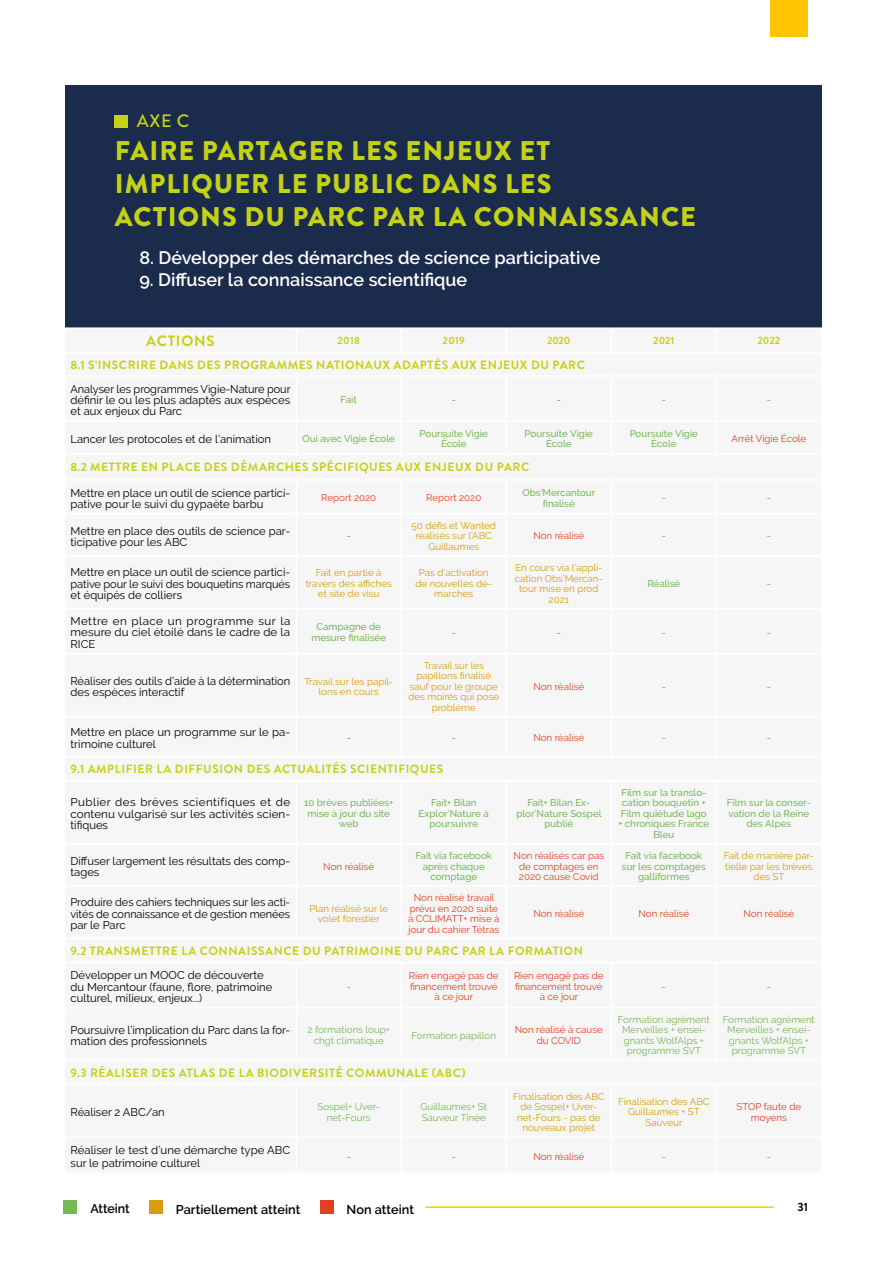
<style>
.page{position:relative;width:893px;height:1263px;background:#fff}
.page>*{position:absolute;margin:0;border:0;box-sizing:border-box;transform-origin:0 0}
.t1{font:900 27px/33px "Brandon Grotesque";letter-spacing:.04em;color:#c3d217}
.t2{font:600 18px "Raleway";color:#fff}
.t3{font:500 18px "Brandon Grotesque";color:#c3d217}
.t4{font:700 15px "Brandon Grotesque";letter-spacing:.05em;color:#c3d217}
.t5{font:600 12.75px "Raleway";color:#000}
.t6{font:700 12px "Brandon Grotesque";letter-spacing:.045em;color:#c3d217}
.t7{font:700 12px "Brandon Grotesque";color:#000}
.t8{font:11.25px/11.2px "Raleway";color:#000}
.t9{font:700 10.5px "Brandon Grotesque";color:#c3d217}
.t10{font:9.75px/10.5px "Raleway";color:#d69d0e;text-align:center}
.t11{font:500 9.75px/10.5px "Raleway";color:#74b956;text-align:center}
.t12{font:9.75px/10.5px "Raleway";color:#e33e20;text-align:center}
.t13{font:9.75px/10.5px "Raleway";color:#74b956;text-align:center}
.t14{font:500 9.75px "Raleway";color:#3cb2c9}
</style>
<div class="page">
<div style="left:770px;top:0;width:38px;height:37px;background:#fdc600"></div>
<div style="left:65px;top:85px;width:757px;height:242px;background:#1b2b4b"></div>
<div style="left:115px;top:115px;width:13px;height:12px;background:#c3d217"></div>
<div style="left:149px;top:1200px;width:14px;height:13px;background:#d69d0e"></div>
<div style="left:320px;top:1200px;width:13px;height:13px;background:#e33e20"></div>
<div style="left:64px;top:1200px;width:13px;height:13px;background:#74b956"></div>
<hr style="left:425px;top:1206px;width:349px;height:2px;background:#fdc600">
<h2 class="t3" style="left:137px;top:109px;width:54px">AXE C</h2>
<h1 class="t1" style="left:115px;top:135px;width:583px">FAIRE PARTAGER LES ENJEUX ET<br>IMPLIQUER LE PUBLIC DANS LES<br>ACTIONS DU PARC PAR LA CONNAISSANCE</h1>
<h2 class="t2" style="left:139px;top:247px;width:463px">8. Développer des démarches de science participative</h2>
<h2 class="t2" style="left:139px;top:269px;width:329px">9. Diffuser la connaissance scientifique</h2>
<h3 class="t4" style="left:146px;top:330px;width:70px">ACTIONS</h3>
<p class="t9" style="left:337px;top:333px;width:24px">2018</p>
<p class="t9" style="left:443px;top:333px;width:24px">2019</p>
<p class="t9" style="left:547px;top:333px;width:25px">2020</p>
<p class="t9" style="left:653px;top:333px;width:23px">2021</p>
<p class="t9" style="left:757px;top:333px;width:24px">2022</p>
<p class="t6" style="left:71px;top:356px;width:516px">8.1 S’INSCRIRE DANS DES PROGRAMMES NATIONAUX ADAPTÉS AUX ENJEUX DU PARC</p>
<p class="t8" style="left:71px;top:383px;width:222px;text-align:justify">Analyser les programmes Vigie-Nature pour définir le ou les plus adaptés aux espèces et aux enjeux du Parc</p>
<p class="t11" style="left:341px;top:394px;width:18px">Fait</p>
<p class="t14" style="left:452px;top:394px;width:6px">-</p>
<p class="t14" style="left:557px;top:394px;width:6px">-</p>
<p class="t14" style="left:662px;top:394px;width:6px">-</p>
<p class="t14" style="left:767px;top:394px;width:6px">-</p>
<p class="t8" style="left:71px;top:433px;width:202px">Lancer les protocoles et de l’animation</p>
<p class="t11" style="left:303px;top:433px;width:94px">Oui avec Vigie École</p>
<p class="t11" style="left:420px;top:428px;width:70px">Poursuite Vigie<br>École</p>
<p class="t11" style="left:525px;top:428px;width:70px">Poursuite Vigie<br>École</p>
<p class="t11" style="left:630px;top:428px;width:70px">Poursuite Vigie<br>École</p>
<p class="t12" style="left:732px;top:433px;width:76px">Arrêt Vigie École</p>
<p class="t6" style="left:71px;top:459px;width:460px">8.2 METTRE EN PLACE DES DÉMARCHES SPÉCIFIQUES AUX ENJEUX DU PARC</p>
<p class="t8" style="left:71px;top:487px;width:221px">Mettre en place un outil de science partici&shy;pative pour le suivi du gypaète barbu</p>
<p class="t12" style="left:321px;top:493px;width:57px">Report 2020</p>
<p class="t12" style="left:426px;top:493px;width:57px">Report 2020</p>
<p class="t11" style="left:522px;top:487px;width:74px">Obs’Mercantour finalisé</p>
<p class="t14" style="left:662px;top:492px;width:6px">-</p>
<p class="t14" style="left:767px;top:492px;width:6px">-</p>
<p class="t8" style="left:71px;top:525px;width:221px">Mettre en place des outils de science par&shy;ticipative pour les ABC</p>
<p class="t14" style="left:347px;top:530px;width:6px">-</p>
<p class="t10" style="left:412px;top:520px;width:86px">50 défis et Wanted réalisés sur l’ABC<br>Guillaumes</p>
<p class="t12" style="left:533px;top:531px;width:52px">Non réalisé</p>
<p class="t14" style="left:662px;top:530px;width:6px">-</p>
<p class="t14" style="left:767px;top:530px;width:6px">-</p>
<p class="t8" style="left:71px;top:567px;width:221px;text-align:justify">Mettre en place un outil de science partici&shy;pative pour le suivi des bouquetins marqués et équipés de colliers</p>
<p class="t10" style="left:306px;top:568px;width:88px">Fait en partie à travers des affiches et site de visu</p>
<p class="t10" style="left:416px;top:568px;width:78px">Pas d’activation de nouvelles dé&shy;marches</p>
<p class="t10" style="left:515px;top:562px;width:89px">En cours via l’appli&shy;cation Obs’Mercan&shy;tour mise en prod<br>2021</p>
<p class="t11" style="left:647px;top:578px;width:35px">Réalisé</p>
<p class="t14" style="left:767px;top:578px;width:6px">-</p>
<p class="t8" style="left:71px;top:615px;width:221px;text-align:justify">Mettre en place un programme sur la mesure du ciel étoilé dans le cadre de la RICE</p>
<p class="t11" style="left:311px;top:622px;width:76px">Campagne de mesure finalisée</p>
<p class="t14" style="left:452px;top:627px;width:6px">-</p>
<p class="t14" style="left:557px;top:627px;width:6px">-</p>
<p class="t14" style="left:662px;top:627px;width:6px">-</p>
<p class="t14" style="left:767px;top:627px;width:6px">-</p>
<p class="t8" style="left:71px;top:675px;width:221px">Réaliser des outils d’aide à la détermination des espèces interactif</p>
<p class="t10" style="left:304px;top:676px;width:90px">Travail sur les papil&shy;lons en cours</p>
<p class="t10" style="left:408px;top:660px;width:92px">Travail sur les papillons finalisé sauf pour le groupe des moirés qui pose problème</p>
<p class="t12" style="left:533px;top:681px;width:52px">Non réalisé</p>
<p class="t14" style="left:662px;top:681px;width:6px">-</p>
<p class="t14" style="left:767px;top:681px;width:6px">-</p>
<p class="t8" style="left:71px;top:727px;width:221px">Mettre en place un programme sur le pa&shy;trimoine culturel</p>
<p class="t14" style="left:347px;top:732px;width:6px">-</p>
<p class="t14" style="left:452px;top:732px;width:6px">-</p>
<p class="t12" style="left:533px;top:733px;width:52px">Non réalisé</p>
<p class="t14" style="left:662px;top:732px;width:6px">-</p>
<p class="t14" style="left:767px;top:732px;width:6px">-</p>
<p class="t6" style="left:71px;top:760px;width:374px">9.1 AMPLIFIER LA DIFFUSION DES ACTUALITÉS SCIENTIFIQUES</p>
<p class="t8" style="left:71px;top:797px;width:221px;text-align:justify">Publier des brèves scientifiques et de contenu vulgarisé sur les activités scien&shy;tifiques</p>
<p class="t11" style="left:304px;top:798px;width:91px">10 brèves publiées+ mise à jour du site web</p>
<p class="t11" style="left:419px;top:798px;width:72px">Fait+ Bilan<br>Explor’Nature à poursuivre</p>
<p class="t11" style="left:516px;top:798px;width:87px">Fait+ Bilan Ex&shy;plor’Nature Sospel publié</p>
<p class="t11" style="left:618px;top:787px;width:93px">Film sur la translo&shy;cation bouquetin +<br>Film quiétude lago + chroniques France<br>Bleu</p>
<p class="t11" style="left:727px;top:798px;width:86px">Film sur la conser&shy;vation de la Reine des Alpes</p>
<p class="t8" style="left:71px;top:855px;width:221px">Diffuser largement les résultats des comp&shy;tages</p>
<p class="t12" style="left:323px;top:861px;width:52px">Non réalisé</p>
<p class="t11" style="left:415px;top:850px;width:78px">Fait via facebook après chaque comptage</p>
<p class="t12" style="left:514px;top:850px;width:92px">Non réalisés car pas de comptages en<br>2020 cause Covid</p>
<p class="t11" style="left:622px;top:850px;width:85px">Fait via facebook sur les comptages galliformes</p>
<p class="t10" style="left:724px;top:850px;width:92px">Fait de manière par&shy;tielle par les brèves des ST</p>
<p class="t8" style="left:71px;top:897px;width:221px;text-align:justify">Produire des cahiers techniques sur les acti&shy;vités de connaissance et de gestion menées par le Parc</p>
<p class="t10" style="left:309px;top:903px;width:80px">Plan réalisé sur le volet forestier</p>
<p class="t12" style="left:408px;top:892px;width:93px">Non réalisé travail prévu en 2020 suite à CCLIMATT+ mise à jour du cahier Tétras</p>
<p class="t12" style="left:533px;top:908px;width:52px">Non réalisé</p>
<p class="t12" style="left:638px;top:908px;width:52px">Non réalisé</p>
<p class="t12" style="left:743px;top:908px;width:52px">Non réalisé</p>
<p class="t6" style="left:71px;top:942px;width:514px">9.2 TRANSMETTRE LA CONNAISSANCE DU PATRIMOINE DU PARC PAR LA FORMATION</p>
<p class="t8" style="left:71px;top:970px;width:203px">Développer un MOOC de découverte du Mercantour (faune, flore, patrimoine culturel, milieux, enjeux...)</p>
<p class="t12" style="left:409px;top:970px;width:91px">Rien engagé pas de financement trouvé à ce jour</p>
<p class="t12" style="left:514px;top:970px;width:91px">Rien engagé pas de financement trouvé à ce jour</p>
<p class="t14" style="left:347px;top:981px;width:6px">-</p>
<p class="t14" style="left:662px;top:981px;width:6px">-</p>
<p class="t14" style="left:767px;top:981px;width:6px">-</p>
<p class="t8" style="left:71px;top:1024px;width:221px">Poursuivre l’implication du Parc dans la for&shy;mation des professionnels</p>
<p class="t13" style="left:308px;top:1025px;width:84px">2 formations loup+ chgt climatique</p>
<p class="t13" style="left:412px;top:1030px;width:86px">Formation papillon</p>
<p class="t12" style="left:515px;top:1025px;width:90px">Non réalisé à cause du COVID</p>
<p class="t13" style="left:618px;top:1014px;width:94px">Formation agrément<br>Merveilles + ensei&shy;gnants WolfAlps + programme SVT</p>
<p class="t13" style="left:723px;top:1014px;width:94px">Formation agrément<br>Merveilles + ensei&shy;gnants WolfAlps + programme SVT</p>
<p class="t6" style="left:71px;top:1064px;width:396px">9.3 RÉALISER DES ATLAS DE LA BIODIVERSITÉ COMMUNALE (ABC)</p>
<p class="t8" style="left:71px;top:1106px;width:96px">Réaliser 2 ABC/an</p>
<p class="t13" style="left:317px;top:1101px;width:64px">Sospel+ Uver&shy;net-Fours</p>
<p class="t13" style="left:421px;top:1101px;width:68px;text-align:left">Guillaumes+ St<br>Sauveur Tinée</p>
<p class="t10" style="left:513px;top:1091px;width:93px">Finalisation des ABC de Sospel+ Uver&shy;net-Fours - pas de nouveaux projet</p>
<p class="t10" style="left:618px;top:1096px;width:93px">Finalisation des ABC<br>Guillaumes + ST<br>Sauveur</p>
<p class="t12" style="left:737px;top:1101px;width:66px">STOP faute de moyens</p>
<p class="t8" style="left:71px;top:1143px;width:221px;line-height:13.5px">Réaliser le test d’une démarche type ABC sur le patrimoine culturel</p>
<p class="t14" style="left:347px;top:1150px;width:6px">-</p>
<p class="t14" style="left:452px;top:1150px;width:6px">-</p>
<p class="t12" style="left:533px;top:1151px;width:52px">Non réalisé</p>
<p class="t14" style="left:662px;top:1150px;width:6px">-</p>
<p class="t14" style="left:767px;top:1150px;width:6px">-</p>
<p class="t5" style="left:90px;top:1201px;width:41px">Atteint</p>
<p class="t5" style="left:176px;top:1202px;width:126px">Partiellement atteint</p>
<p class="t5" style="left:347px;top:1202px;width:69px">Non atteint</p>
<p class="t7" style="left:797px;top:1199px;width:12px">31</p>
</div>
